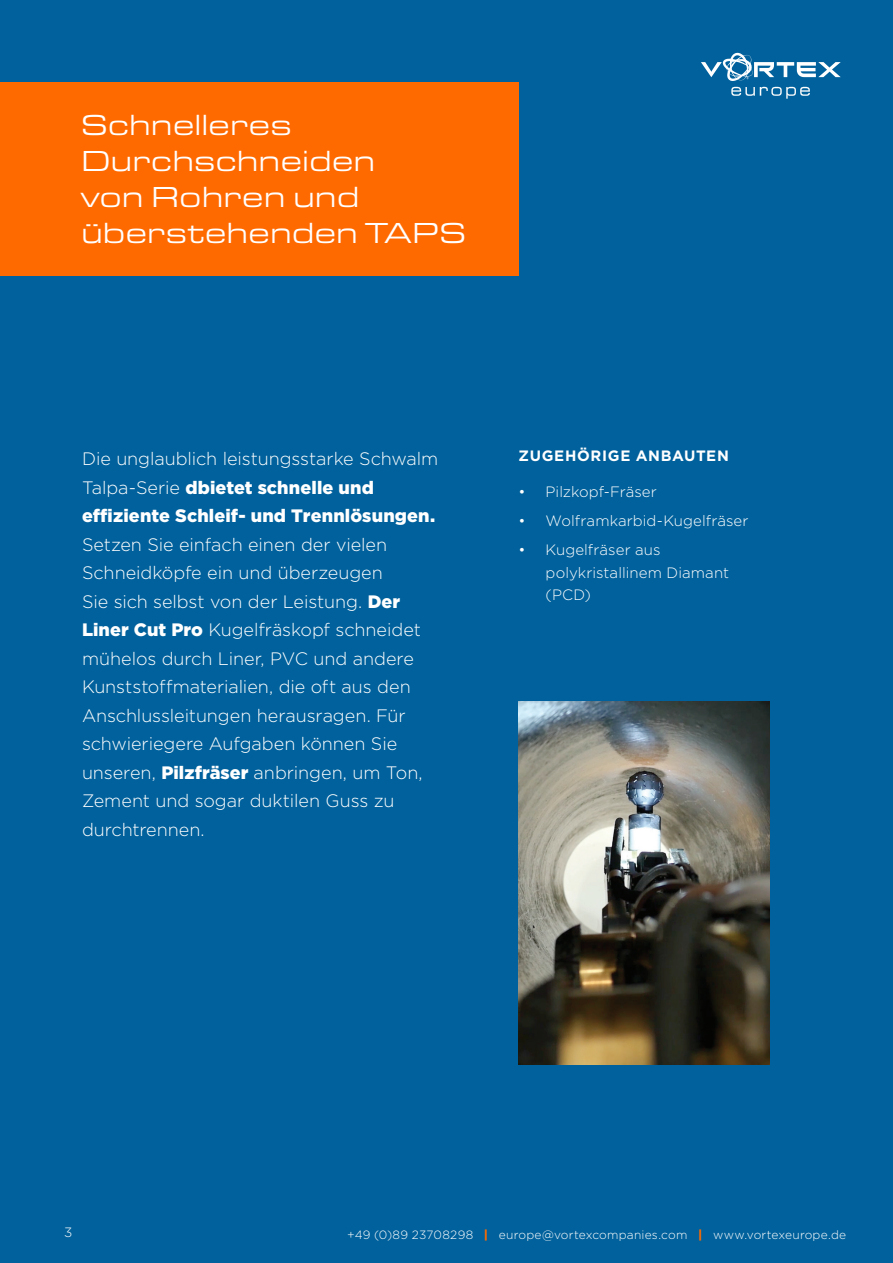
<style>
.page{position:relative;width:893px;height:1263px;background:#00619c}
.page>*{position:absolute;margin:0;border:0;box-sizing:border-box;transform-origin:0 0}
.Project_Orange_Headline{font:30px/36px "Eurostile Ext";color:#fff}
.Copy{font:300 18px/28.5px "Gotham";letter-spacing:-.005em;color:#fff}
.t1{font:300 15px/22.5px "Gotham";letter-spacing:.005em;color:#fff}
.Copy-2{font:700 15px "Gotham";letter-spacing:.045em;color:#fff}
.t2{font:300 13.5px "Gotham";color:#fff}
.t3{font:300 12px "Gotham";letter-spacing:.02em;color:#fff}
.s1{font-weight:900}
.s2{font-weight:900;color:#ff6a00}
</style>
<div class="page">
<svg style="left:731px;top:87px;width:79px;height:12px"></svg>
<svg style="left:701px;top:53px;width:140px;height:28px"></svg>
<div style="left:0;top:82px;width:519px;height:193px;background:#ff6a00"></div>
<img style="left:519px;top:701px;width:250px;height:364px">
<p class="Project_Orange_Headline" style="left:81px;top:105px;width:387px">Schnelleres<br>Durchschneiden<br>von Rohren und überstehenden TAPS</p>
<p class="Copy" style="left:82px;top:444px;width:358px">Die unglaublich leistungsstarke Schwalm Talpa-Serie <span class="s1">dbietet schnelle und effiziente Schleif- und Trennlösungen.<br></span>Setzen Sie einfach einen der vielen Schneidköpfe ein und überzeugen<br>Sie sich selbst von der Leistung. <span class="s1">Der Liner Cut Pro</span> Kugelfräskopf schneidet mühelos durch Liner, PVC und andere Kunststoffmaterialien, die oft aus den Anschlussleitungen herausragen. Für schwieriegere Aufgaben können Sie unseren, <span class="s1">Pilzfräser</span> anbringen, um Ton, Zement und sogar duktilen Guss zu durchtrennen.</p>
<p class="Copy-2" style="left:519px;top:446px;width:212px">ZUGEHÖRIGE ANBAUTEN</p>
<p class="t1" style="left:519px;top:480px;width:140px">• Pilzkopf-Fräser</p>
<p class="t1" style="left:519px;top:509px;width:231px">• Wolframkarbid-Kugelfräser</p>
<p class="t1" style="left:546px;top:539px;width:185px;text-indent:-27px">• Kugelfräser aus polykristallinem Diamant (PCD)</p>
<p class="t2" style="left:64px;top:1225px;width:10px">3</p>
<p class="t3" style="left:347px;top:1228px;width:500px">+49 (0)89 23708298 <span class="s2">|</span> europe@vortexcompanies.com <span class="s2">|</span> www.vortexeurope.de</p>
</div>
